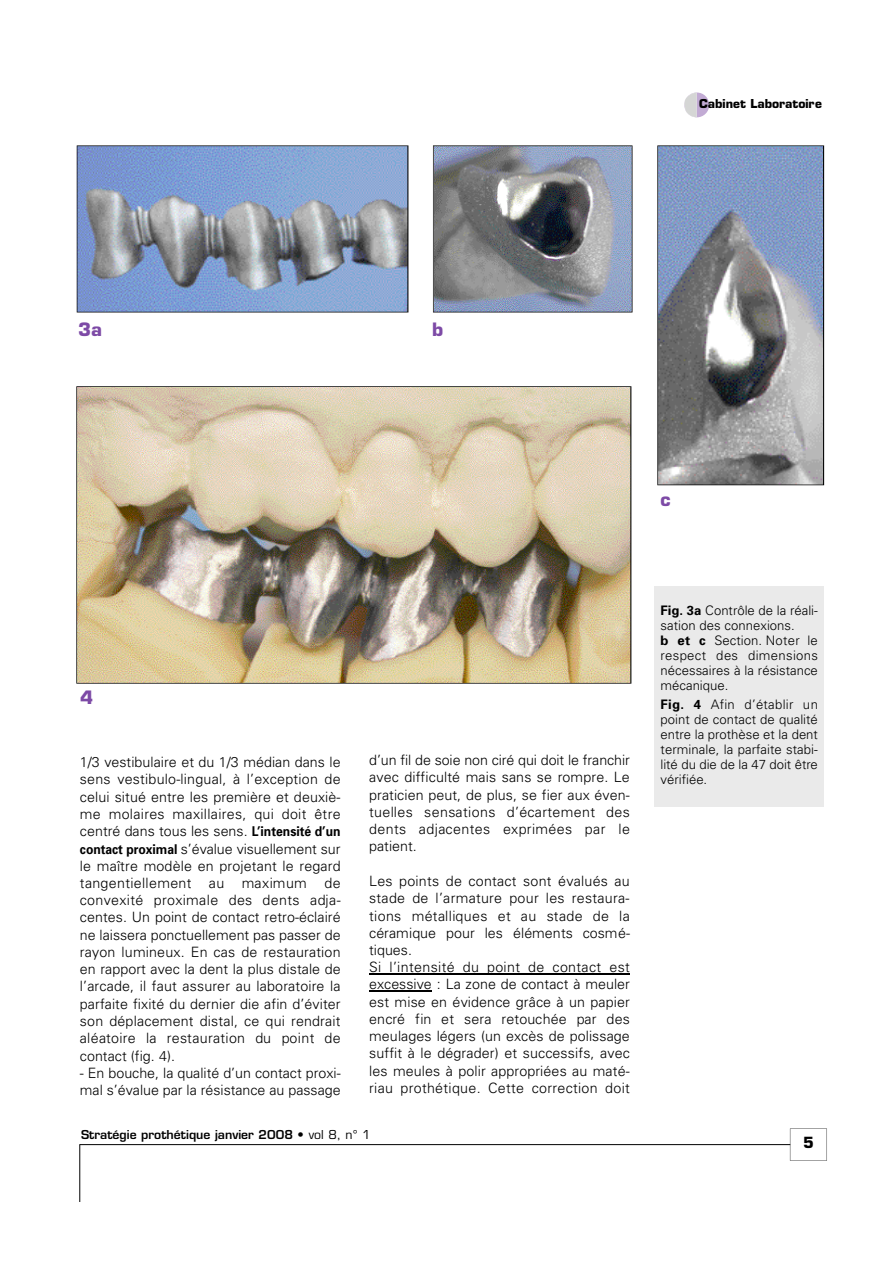
<style>
.page{position:relative;width:893px;height:1263px;background:#fff}
.page>*{position:absolute;margin:0;border:0;box-sizing:border-box;transform-origin:0 0}
.t1{font:700 18px "Eurostile";color:#7d4aa6}
.t2{font:700 15px "Eurostile";color:#000}
.t3{font:300 14.25px/17.2px "Univers";letter-spacing:.01em;color:#000;text-align:justify}
.t4{font:300 13.05px/15px "Univers";color:#000}
.t5{font:600 12px "Eurostile";color:#000}
.t6{font:700 12px "Eurostile";color:#000}
.s1{font-weight:700;font-size:13.5px}
.s2{font-weight:400}
.s3{font-weight:700}
</style>
<div class="page">
<svg style="left:684px;top:93px;width:25px;height:24px"></svg>
<svg style="left:789px;top:1129px;width:38px;height:32px"></svg>
<hr style="left:80px;top:1144px;width:710px;height:1px;background:#000">
<hr style="left:79px;top:1144px;width:1px;height:57px;background:#000">
<hr style="left:369px;top:973px;width:261px;height:1px;background:#000">
<hr style="left:369px;top:990px;width:63px;height:1px;background:#000">
<svg style="left:433px;top:145px;width:199px;height:167px"></svg>
<svg style="left:657px;top:145px;width:167px;height:340px"></svg>
<svg style="left:77px;top:145px;width:331px;height:167px"></svg>
<div style="left:654px;top:586px;width:170px;height:220px;background:#eaeaea"></div>
<img style="left:76px;top:386px;width:555px;height:298px">
<p class="t6" style="left:699px;top:99px;width:124px">Cabinet Laboratoire</p>
<p class="t1" style="left:78px;top:322px;width:25px">3a</p>
<p class="t1" style="left:432px;top:322px;width:13px">b</p>
<p class="t1" style="left:660px;top:492px;width:12px">c</p>
<p class="t1" style="left:80px;top:691px;width:14px">4</p>
<p class="t3" style="left:80px;top:755px;width:262px">1/3 vestibulaire et du 1/3 médian dans le sens vestibulo-lingual, à l’exception de celui situé entre les première et deuxiè&shy;me molaires maxillaires, qui doit être centré dans tous les sens. <span class="s1">L’intensité d’un contact proximal</span> s’évalue visuellement sur le maître modèle en projetant le regard tangentiellement au maximum de convexité proximale des dents adja&shy;centes. Un point de contact retro-éclairé ne laissera ponctuellement pas passer de rayon lumineux. En cas de restauration en rapport avec la dent la plus distale de l’arcade, il faut assurer au laboratoire la parfaite fixité du dernier die afin d’éviter son déplacement distal, ce qui rendrait aléatoire la restauration du point de contact (fig. 4).</p>
<p class="t3" style="left:80px;top:1066px;width:262px">- En bouche, la qualité d’un contact proxi&shy;mal s’évalue par la résistance au passage</p>
<p class="t3" style="left:369px;top:753px;width:262px">d’un fil de soie non ciré qui doit le franchir avec difficulté mais sans se rompre. Le praticien peut, de plus, se fier aux éven&shy;tuelles sensations d’écartement des dents adjacentes exprimées par le patient.</p>
<p class="t3" style="left:369px;top:874px;width:262px;text-align:left">Les points de contact sont évalués au stade de l’armature pour les restaura&shy;tions métalliques et au stade de la céramique pour les éléments cosmé&shy;tiques.<br>Si l’intensité du point de contact est excessive : La zone de contact à meuler est mise en évidence grâce à un papier encré fin et sera retouchée par des meulages légers (un excès de polissage suffit à le dégrader) et successifs, avec les meules à polir appropriées au maté&shy;riau prothétique. Cette correction doit</p>
<p class="t5" style="left:81px;top:1130px;width:291px">Stratégie prothétique janvier 2008 • <span class="s2">vol 8, n° 1</span></p>
<p class="t4" style="left:660px;top:604px;width:159px"><span class="s3">Fig. 3a</span> Contrôle de la réali&shy;sation des connexions.<br><span class="s3">b et c</span> Section. Noter le respect des dimensions nécessaires à la résistance mécanique.</p>
<p class="t4" style="left:660px;top:698px;width:159px;text-align:justify"><span class="s3">F ig . 4</span> Afin d’établir un point de contact de qualité entre la prothèse et la dent terminale, la parfaite stabi&shy;lité du die de la 47 doit être vérifiée.</p>
<p class="t2" style="left:803px;top:1136px;width:12px">5</p>
</div>
